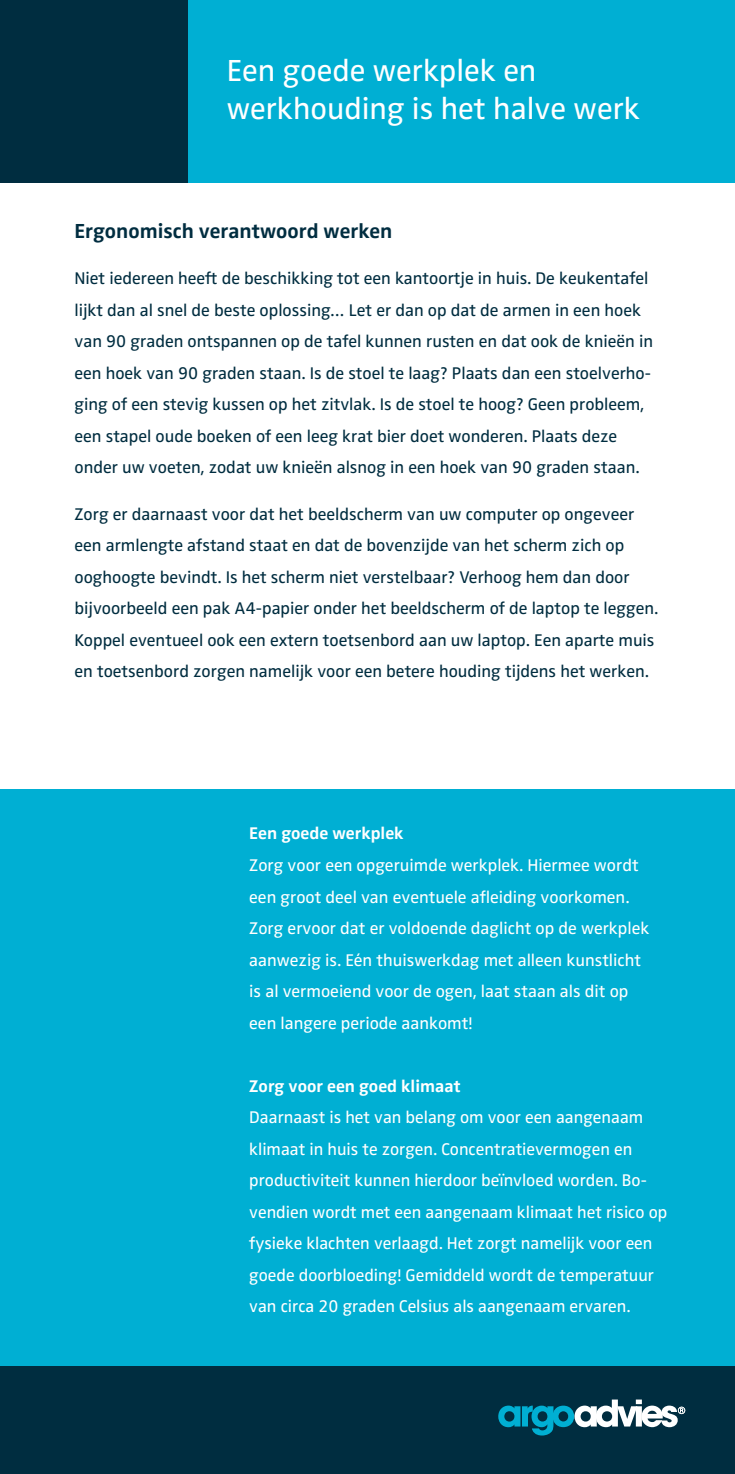
<style>
.page{position:relative;width:735px;height:1474px;background:#fff}
.page>*{position:absolute;margin:0;border:0;box-sizing:border-box;transform-origin:0 0}
.t1{font:31.5px/37.8px "Zwo OT";color:#fff}
.t2{font:700 21px "Zwo OT";color:#002d40}
.t3{font:17.5px/31.5px "Zwo OT";color:#002d40}
.t4{font:17.5px/31.5px "Zwo OT";color:#fff}
.t5{font:700 17.5px "Zwo OT";color:#fff}
</style>
<div class="page">
<div style="left:171px;top:0;width:563px;height:182px;background:#00afd3"></div>
<div style="left:0;top:789px;width:734px;height:684px;background:#00afd3"></div>
<div style="left:0;top:0;width:187px;height:182px;background:#002d40"></div>
<div style="left:0;top:1365px;width:734px;height:108px;background:#002d40"></div>
<svg style="left:498px;top:1399px;width:186px;height:36px"></svg>
<h1 class="t1" style="left:226px;top:52px;width:414px">Een goede werkplek en werkhouding is het halve werk</h1>
<p class="t2" style="left:74px;top:219px;width:319px">Ergonomisch verantwoord werken</p>
<p class="t3" style="left:74px;top:263px;width:579px">Niet iedereen heeft de beschikking tot een kantoortje in huis. De keukentafel lijkt dan al snel de beste oplossing… Let er dan op dat de armen in een hoek van 90 graden ontspannen op de tafel kunnen rusten en dat ook de knieën in een hoek van 90 graden staan. Is de stoel te laag? Plaats dan een stoelverho&shy;ging of een stevig kussen op het zitvlak. Is de stoel te hoog? Geen probleem, een stapel oude boeken of een leeg krat bier doet wonderen. Plaats deze onder uw voeten, zodat uw knieën alsnog in een hoek van 90 graden staan.</p>
<p class="t3" style="left:74px;top:498px;width:585px">Zorg er daarnaast voor dat het beeldscherm van uw computer op ongeveer een armlengte afstand staat en dat de bovenzijde van het scherm zich op ooghoogte bevindt. Is het scherm niet verstelbaar? Verhoog hem dan door bijvoorbeeld een pak A4-papier onder het beeldscherm of de laptop te leggen.<br>Koppel eventueel ook een extern toetsenbord aan uw laptop. Een aparte muis en toetsenbord zorgen namelijk voor een betere houding tijdens het werken.</p>
<p class="t5" style="left:249px;top:823px;width:156px">Een goede werkplek</p>
<p class="t4" style="left:249px;top:849px;width:401px">Zorg voor een opgeruimde werkplek. Hiermee wordt een groot deel van eventuele afleiding voorkomen.<br>Zorg ervoor dat er voldoende daglicht op de werkplek aanwezig is. Eén thuiswerkdag met alleen kunstlicht is al vermoeiend voor de ogen, laat staan als dit op een langere periode aankomt!</p>
<p class="t5" style="left:249px;top:1075px;width:213px">Zorg voor een goed klimaat</p>
<p class="t4" style="left:249px;top:1101px;width:419px">Daarnaast is het van belang om voor een aangenaam klimaat in huis te zorgen. Concentratievermogen en productiviteit kunnen hierdoor beïnvloed worden. Bo&shy;vendien wordt met een aangenaam klimaat het risico op fysieke klachten verlaagd. Het zorgt namelijk voor een goede doorbloeding! Gemiddeld wordt de temperatuur van circa 20 graden Celsius als aangenaam ervaren.</p>
</div>
